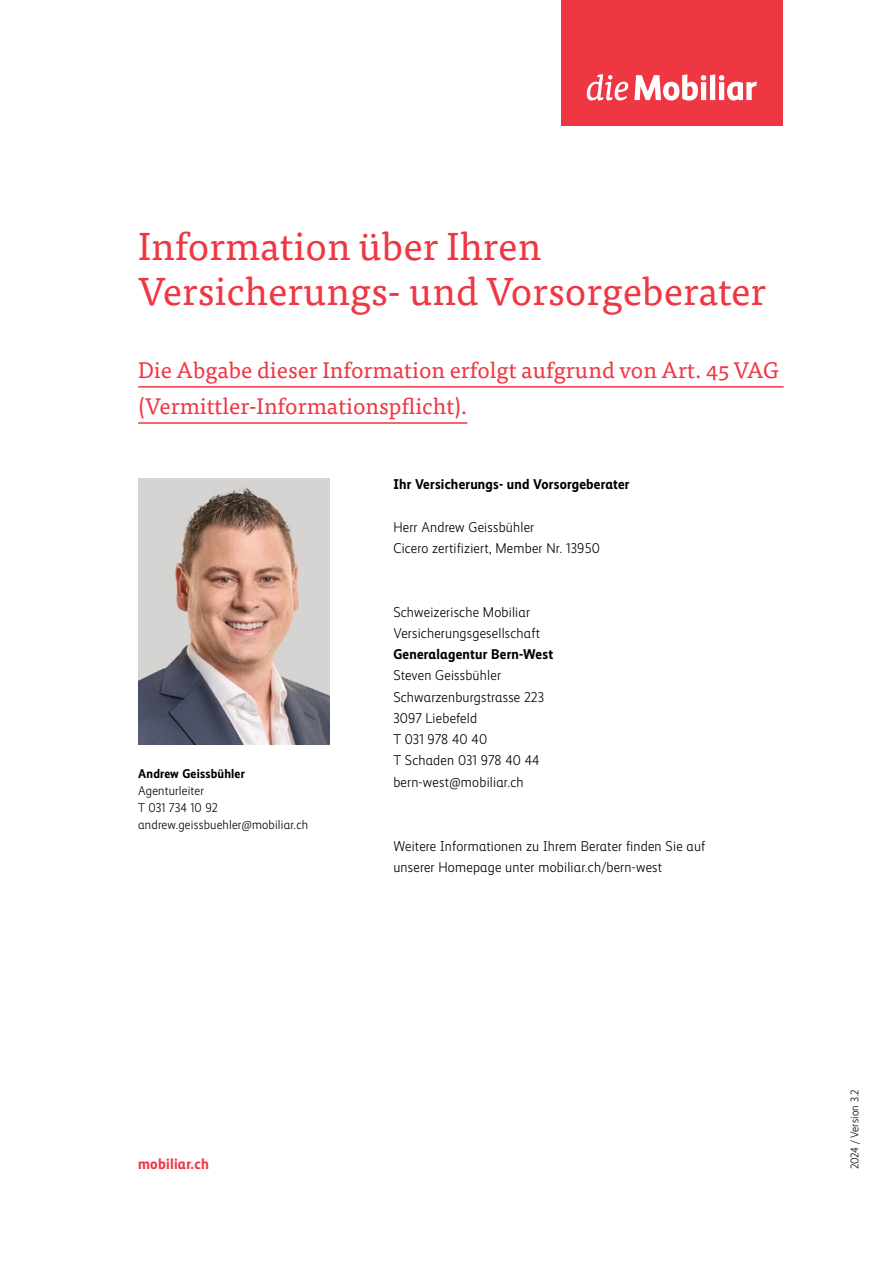
<style>
.page{position:relative;width:893px;height:1263px;background:#fff}
.page>*{position:absolute;margin:0;border:0;box-sizing:border-box;transform-origin:0 0}
.subheadline-1{font:39px/44.7px "Tisa Pro";color:#ef3744}
.Lead_Unterstrichen_1{font:22.5px/36.2px "Tisa Pro";color:#ef3744}
.t1{font:700 15px "Mobiliar Realist";letter-spacing:.015em;color:#ef3744}
.Adresse{font:300 14.25px/21.3px "Mobiliar Realist";letter-spacing:.015em;color:#000}
.paragraph_aftersubhe{font:300 14.25px/21.3px "Mobiliar Realist";letter-spacing:.015em;color:#000}
.paragraph_01{font:300 14.25px "Mobiliar Realist";letter-spacing:.015em;color:#000}
.subheadline-2{font:700 14.25px "Mobiliar Realist";letter-spacing:.015em;color:#000}
.Standort{font:700 14.25px "Mobiliar Realist";letter-spacing:.015em;color:#000}
.Email{font:300 14.25px "Mobiliar Realist";letter-spacing:.015em;color:#000}
.paragraph_02{font:300 12.75px "Mobiliar Realist";letter-spacing:.015em;color:#000}
.paragraph_02-2{font:700 12.75px "Mobiliar Realist";letter-spacing:.015em;color:#000}
.paragraph{font:300 11.25px "Mobiliar Realist";letter-spacing:.015em;color:#000}
</style>
<div class="page">
<hr style="left:138px;top:386px;width:646px;height:2px;background:#ef3744">
<hr style="left:138px;top:422px;width:329px;height:2px;background:#ef3744">
<img style="left:138px;top:479px;width:192px;height:265px">
<div style="left:561px;top:0;width:221px;height:125px;background:#ef3744"></div>
<svg style="left:587px;top:74px;width:41px;height:26px"></svg>
<svg style="left:634px;top:74px;width:123px;height:27px"></svg>
<p class="subheadline-1" style="left:138px;top:222px;width:629px">Information über Ihren<br>Versicherungs- und Vorsorgeberater</p>
<p class="Lead_Unterstrichen_1" style="left:138px;top:351px;width:642px">Die Abgabe dieser Information erfolgt aufgrund von Art. 45 VAG (Vermittler-Informationspflicht).</p>
<p class="subheadline-2" style="left:393px;top:476px;width:238px">Ihr Versicherungs- und Vorsorgeberater</p>
<p class="paragraph_02-2" style="left:138px;top:766px;width:108px">Andrew Geissbühler</p>
<p class="paragraph_02" style="left:138px;top:784px;width:67px">Agenturleiter</p>
<p class="paragraph_02" style="left:138px;top:801px;width:81px">T 031 734 10 92</p>
<p class="paragraph_02" style="left:138px;top:818px;width:171px">andrew.geissbuehler@mobiliar.ch</p>
<p class="paragraph_01" style="left:393px;top:519px;width:142px">Herr Andrew Geissbühler</p>
<p class="paragraph_01" style="left:393px;top:540px;width:208px">Cicero zertifiziert, Member Nr. 13950</p>
<p class="Adresse" style="left:393px;top:601px;width:148px">Schweizerische Mobiliar<br>Versicherungsgesellschaft</p>
<p class="Standort" style="left:393px;top:646px;width:161px">Generalagentur Bern-West</p>
<p class="Adresse" style="left:393px;top:665px;width:109px">Steven Geissbühler</p>
<p class="Adresse" style="left:393px;top:686px;width:152px">Schwarzenburgstrasse 223</p>
<p class="Adresse" style="left:393px;top:708px;width:85px">3097 Liebefeld</p>
<p class="Adresse" style="left:393px;top:729px;width:95px">T 031 978 40 40</p>
<p class="Adresse" style="left:393px;top:750px;width:148px">T Schaden 031 978 40 44</p>
<p class="Email" style="left:393px;top:774px;width:132px">bern-west@mobiliar.ch</p>
<p class="paragraph_aftersubhe" style="left:393px;top:835px;width:313px">Weitere Informationen zu Ihrem Berater finden Sie auf unserer Homepage unter mobiliar.ch/bern-west</p>
<p class="t1" style="left:138px;top:1155px;width:72px">mobiliar.ch</p>
<p class="paragraph" style="left:848px;top:1169px;width:82px;rotate:-90deg">2024 / Version 3.2</p>
</div>
